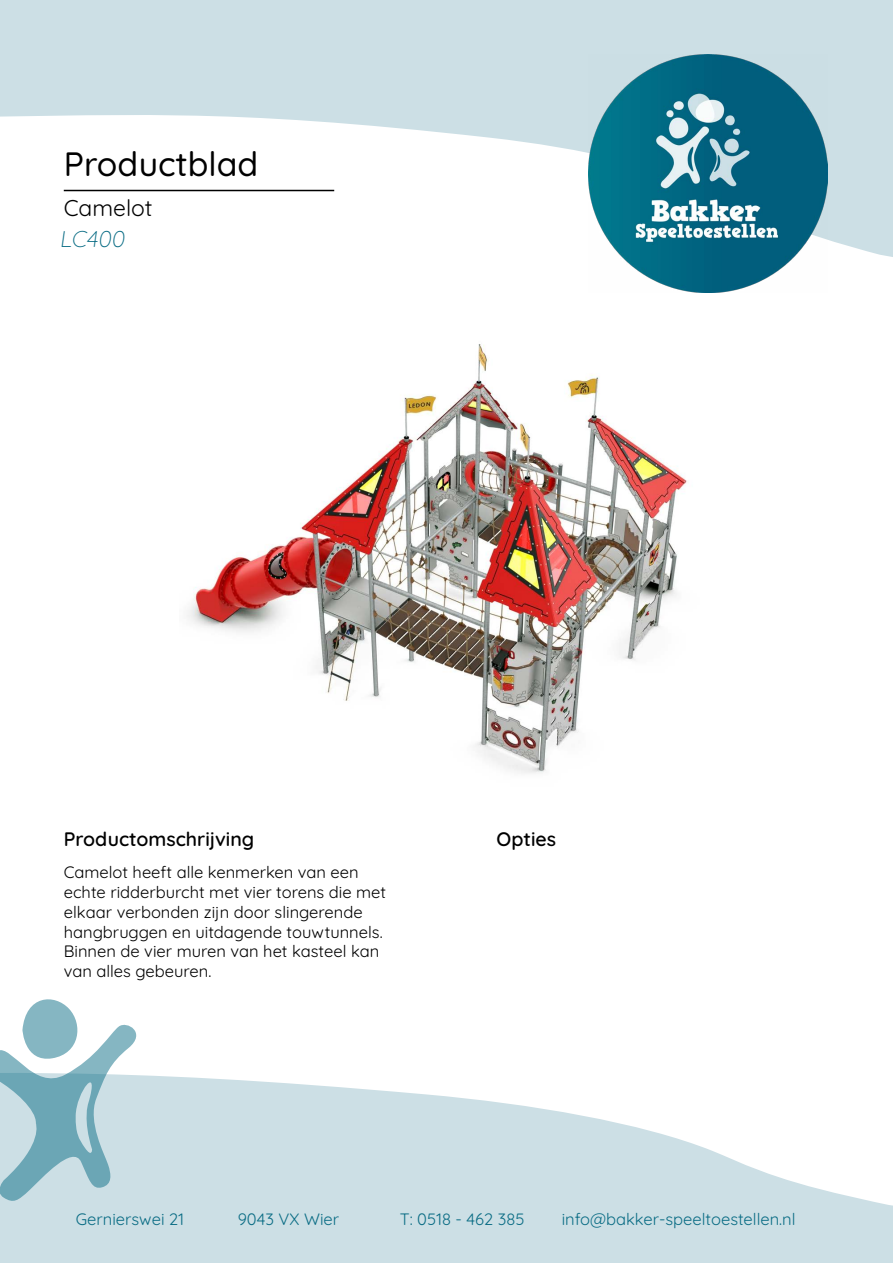
<style>
.page{position:relative;width:893px;height:1263px;background:#fff}
.page>*{position:absolute;margin:0;border:0;box-sizing:border-box;transform-origin:0 0}
.t1{font:500 33.75px "Quicksand";color:#000}
.t2{font:22.8px "Quicksand";color:#000}
.t3{font:300 22.8px "Quicksand";color:#0b6d85}
.t4{font:600 19.5px "Quicksand";color:#000}
.t5{font:16.5px/19.8px "Quicksand";color:#000}
.t6{font:16.5px "Quicksand";color:#0b6d85}
</style>
<div class="page">
<svg style="left:0;top:0;width:893px;height:257px;fill:#ccdfe5"></svg>
<img style="left:589px;top:54px;width:238px;height:238px">
<svg style="left:0;top:1075px;width:893px;height:188px;fill:#ccdfe5"></svg>
<svg style="left:0;top:999px;width:136px;height:202px"></svg>
<hr style="left:64px;top:190px;width:270px;height:1px;background:#000">
<img style="left:187px;top:344px;width:500px;height:429px">
<h1 class="t1" style="left:64px;top:138px;width:196px">Productblad</h1>
<h2 class="t2" style="left:64px;top:191px;width:90px">Camelot</h2>
<h2 class="t3" style="left:60px;top:221px;width:71px">LC400</h2>
<p class="t4" style="left:64px;top:823px;width:192px">Productomschrijving</p>
<p class="t4" style="left:497px;top:823px;width:61px">Opties</p>
<p class="t5" style="left:64px;top:861px;width:324px">Camelot heeft alle kenmerken van een echte ridderburcht met vier torens die met elkaar verbonden zijn door slingerende hangbruggen en uitdagende touwtunnels.<br>Binnen de vier muren van het kasteel kan van alles gebeuren.</p>
<p class="t6" style="left:76px;top:1207px;width:110px">Gernierswei 21</p>
<p class="t6" style="left:238px;top:1207px;width:103px">9043 VX Wier</p>
<p class="t6" style="left:400px;top:1207px;width:126px">T: 0518 - 462 385</p>
<p class="t6" style="left:562px;top:1207px;width:235px">info@bakker-speeltoestellen.nl</p>
</div>
